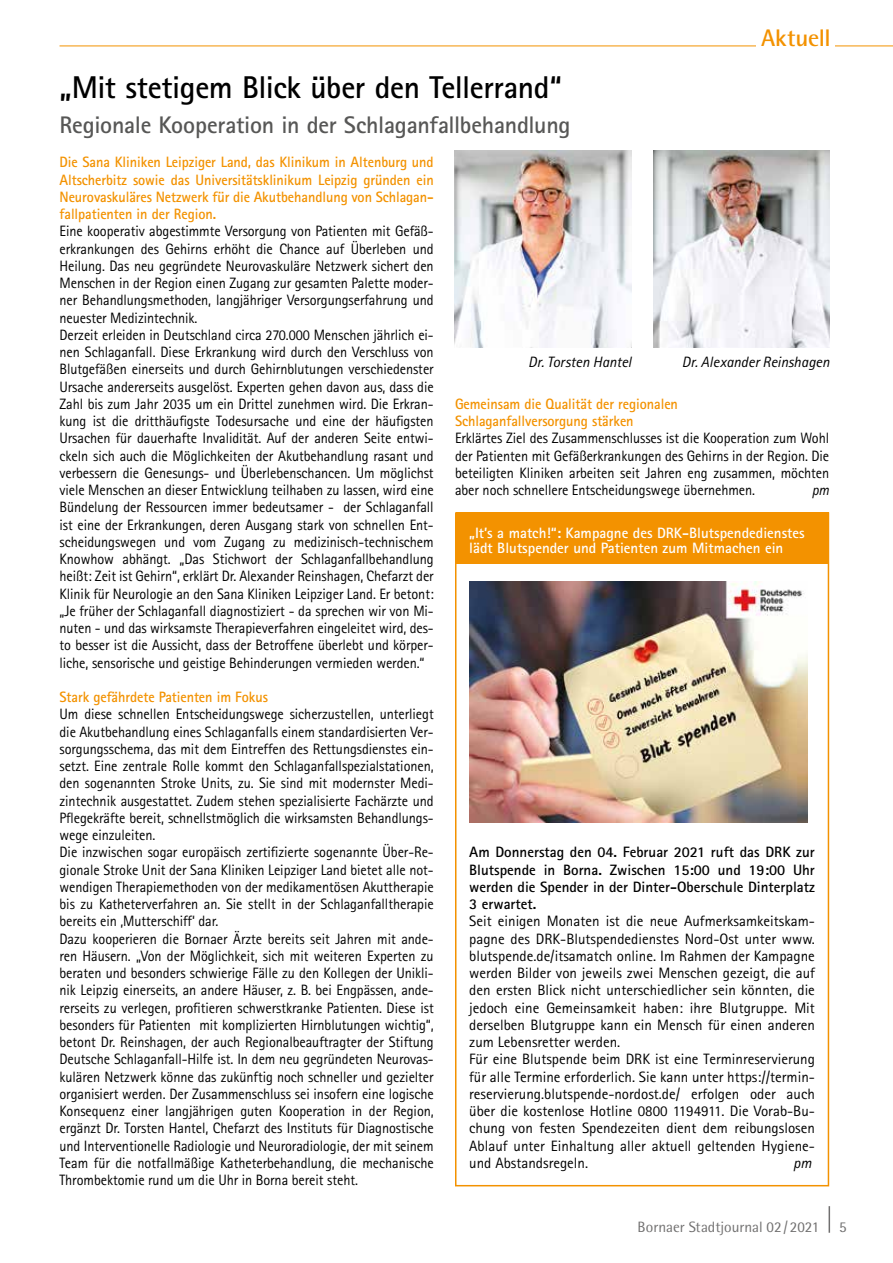
<style>
.page{position:relative;width:893px;height:1263px;background:#fff}
.page>*{position:absolute;margin:0;border:0;box-sizing:border-box;transform-origin:0 0}
.t1{font:700 31.5px "Rotis Sans Serif";letter-spacing:-.015em;color:#000}
.t2{font:700 24px "Rotis Sans Serif";letter-spacing:-.015em;color:#575756}
.t3{font:700 24px "Rotis Semi Sans";letter-spacing:-.01em;color:#f39200}
.t4{font:15px/17.2px "Rotis Sans Serif";letter-spacing:-.005em;color:#000;scale:.95 1}
.t5{font:15px/17.2px "Rotis Sans Serif";letter-spacing:-.005em;color:#000}
.t6{font:700 15px/17.2px "Rotis Sans Serif";letter-spacing:-.005em;color:#f39200;text-align:justify;scale:.95 1}
.t7{font:700 15px/17.2px "Rotis Sans Serif";color:#000;text-align:justify}
.t8{font:700 15px/15px "Rotis Sans Serif";color:#fff}
.t9{font:italic 15px "Rotis Sans Serif";color:#000}
.t10{font:15px "Rotis Semi Sans";color:#706f6f}
.t11{font:italic 15px "Rotis Sans Serif";color:#000;scale:.95 1}
</style>
<div class="page">
<svg style="left:829px;top:1206px;width:1px;height:27px"></svg>
<hr style="left:60px;top:46px;width:833px;height:1px;background:#f39200">
<div style="left:756px;top:28px;width:79px;height:23px;background:#fff"></div>
<div style="left:457px;top:512px;width:372px;height:52px;background:#f39200"></div>
<div style="left:455px;top:512px;width:374px;height:674px;border:2px solid #f39200"></div>
<img style="left:469px;top:581px;width:339px;height:242px">
<img style="left:653px;top:150px;width:176px;height:198px">
<img style="left:455px;top:150px;width:176px;height:198px">
<h2 class="t3" style="left:761px;top:23px;width:71px">Aktuell</h2>
<h1 class="t1" style="left:60px;top:68px;width:504px">„Mit stetigem Blick über den Tellerrand“</h1>
<h2 class="t2" style="left:60px;top:109px;width:513px">Regionale Kooperation in der Schlaganfallbehandlung</h2>
<p class="t6" style="left:60px;top:153px;width:395px">Die Sana Kliniken Leipziger Land, das Klinikum in Altenburg und Altscherbitz sowie das Universitätsklinikum Leipzig gründen ein Neurovaskuläres Netzwerk für die Akutbehandlung von Schlagan&shy;fallpatienten in der Region.</p>
<p class="t4" style="left:60px;top:222px;width:395px">Eine kooperativ abgestimmte Versorgung von Patienten mit Gefäß&shy;erkrankungen des Gehirns erhöht die Chance auf Überleben und Heilung. Das neu gegründete Neurovaskuläre Netzwerk sichert den Menschen in der Region einen Zugang zur gesamten Palette moder&shy;ner Behandlungsmethoden, langjähriger Versorgungserfahrung und neuester Medizintechnik.<br>Derzeit erleiden in Deutschland circa 270.000 Menschen jährlich ei&shy;nen Schlaganfall. Diese Erkrankung wird durch den Verschluss von Blutgefäßen einerseits und durch Gehirnblutungen verschiedenster Ursache andererseits ausgelöst. Experten gehen davon aus, dass die Zahl bis zum Jahr 2035 um ein Drittel zunehmen wird. Die Erkran&shy;kung ist die dritthäufigste Todesursache und eine der häufigsten Ursachen für dauerhafte Invalidität. Auf der anderen Seite entwi&shy;ckeln sich auch die Möglichkeiten der Akutbehandlung rasant und verbessern die Genesungs- und Überlebenschancen. Um möglichst viele Menschen an dieser Entwicklung teilhaben zu lassen, wird eine Bündelung der Ressourcen immer bedeutsamer - der Schlaganfall ist eine der Erkrankungen, deren Ausgang stark von schnellen Ent&shy;scheidungswegen und vom Zugang zu medizinisch-technischem Knowhow abhängt. „Das Stichwort der Schlaganfallbehandlung heißt: Zeit ist Gehirn“, erklärt Dr. Alexander Reinshagen, Chefarzt der Klinik für Neurologie an den Sana Kliniken Leipziger Land. Er betont: „Je früher der Schlaganfall diagnostiziert - da sprechen wir von Mi&shy;nuten - und das wirksamste Therapieverfahren eingeleitet wird, des&shy;to besser ist die Aussicht, dass der Betroffene überlebt und körper&shy;liche, sensorische und geistige Behinderungen vermieden werden.“</p>
<p class="t6" style="left:60px;top:688px;width:221px">Stark gefährdete Patienten im Fokus</p>
<p class="t4" style="left:60px;top:705px;width:395px">Um diese schnellen Entscheidungswege sicherzustellen, unterliegt die Akutbehandlung eines Schlaganfalls einem standardisierten Ver&shy;sorgungsschema, das mit dem Eintreffen des Rettungsdienstes ein&shy;setzt. Eine zentrale Rolle kommt den Schlaganfallspezialstationen, den sogenannten Stroke Units, zu. Sie sind mit modernster Medi&shy;zintechnik ausgestattet. Zudem stehen spezialisierte Fachärzte und Pflegekräfte bereit, schnellstmöglich die wirksamsten Behandlungs&shy;wege einzuleiten.<br>Die inzwischen sogar europäisch zertifizierte sogenannte Über-Re&shy;gionale Stroke Unit der Sana Kliniken Leipziger Land bietet alle not&shy;wendigen Therapiemethoden von der medikamentösen Akuttherapie bis zu Katheterverfahren an. Sie stellt in der Schlaganfalltherapie bereits ein ‚Mutterschiff‘ dar.<br>Dazu kooperieren die Bornaer Ärzte bereits seit Jahren mit ande&shy;ren Häusern. „Von der Möglichkeit, sich mit weiteren Experten zu beraten und besonders schwierige Fälle zu den Kollegen der Unikli&shy;nik Leipzig einerseits, an andere Häuser, z. B. bei Engpässen, ande&shy;rerseits zu verlegen, profitieren schwerstkranke Patienten. Diese ist besonders für Patienten mit komplizierten Hirnblutungen wichtig“, betont Dr. Reinshagen, der auch Regionalbeauftragter der Stiftung Deutsche Schlaganfall-Hilfe ist. In dem neu gegründeten Neurovas&shy;kulären Netzwerk könne das zukünftig noch schneller und gezielter organisiert werden. Der Zusammenschluss sei insofern eine logische Konsequenz einer langjährigen guten Kooperation in der Region, ergänzt Dr. Torsten Hantel, Chefarzt des Instituts für Diagnostische und Interventionelle Radiologie und Neuroradiologie, der mit seinem Team für die notfallmäßige Katheterbehandlung, die mechanische Thrombektomie rund um die Uhr in Borna bereit steht.</p>
<p class="t9" style="left:528px;top:353px;width:105px">Dr. Torsten Hantel</p>
<p class="t9" style="left:682px;top:353px;width:149px">Dr. Alexander Reinshagen</p>
<p class="t6" style="left:455px;top:395px;width:236px">Gemeinsam die Qualität der regionalen<br>Schlaganfallversorgung stärken</p>
<p class="t4" style="left:455px;top:429px;width:395px;text-align:justify">Erklärtes Ziel des Zusammenschlusses ist die Kooperation zum Wohl der Patienten mit Gefäßerkrankungen des Gehirns in der Region. Die beteiligten Kliniken arbeiten seit Jahren eng zusammen, möchten aber noch schnellere Entscheidungswege übernehmen.</p>
<p class="t11" style="left:812px;top:481px;width:20px">pm</p>
<p class="t8" style="left:469px;top:526px;width:337px">„It’s a match!“: Kampagne des DRK-Blutspendedienstes lädt Blutspender und Patienten zum Mitmachen ein</p>
<p class="t7" style="left:469px;top:843px;width:347px">Am Donnerstag den 04. Februar 2021 ruft das DRK zur Blutspende in Borna. Zwischen 15:00 und 19:00 Uhr werden die Spender in der Dinter-Oberschule Dinterplatz 3 erwartet.</p>
<p class="t5" style="left:469px;top:912px;width:347px">Seit einigen Monaten ist die neue Aufmerksamkeitskam&shy;pagne des DRK-Blutspendedienstes Nord-Ost unter www. blutspende.de/itsamatch online. Im Rahmen der Kampagne werden Bilder von jeweils zwei Menschen gezeigt, die auf den ersten Blick nicht unterschiedlicher sein könnten, die jedoch eine Gemeinsamkeit haben: ihre Blutgruppe. Mit derselben Blutgruppe kann ein Mensch für einen anderen zum Lebensretter werden.<br>Für eine Blutspende beim DRK ist eine Terminreservierung für alle Termine erforderlich. Sie kann unter https://termin&shy;reservierung.blutspende-nordost.de/ erfolgen oder auch über die kostenlose Hotline 0800 1194911. Die Vorab-Bu&shy;chung von festen Spendezeiten dient dem reibungslosen Ablauf unter Einhaltung aller aktuell geltenden Hygiene&shy;und Abstandsregeln.</p>
<p class="t9" style="left:793px;top:1154px;width:20px">pm</p>
<p class="t10" style="left:638px;top:1218px;width:183px">Bornaer Stadtjournal 02/2021</p>
<p class="t10" style="left:839px;top:1218px;width:9px">5</p>
</div>
